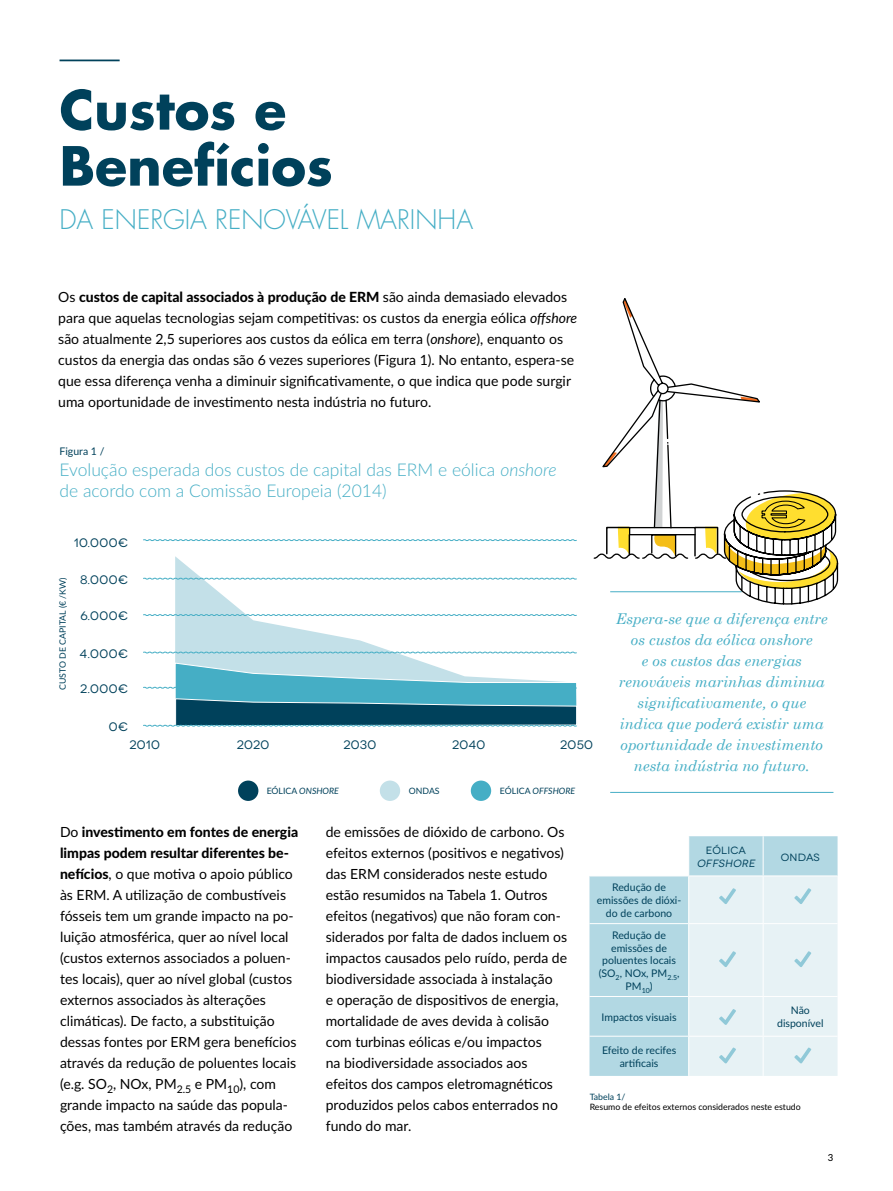
<style>
.page{position:relative;width:893px;height:1191px;background:#fff}
.page>*{position:absolute;margin:0;border:0;box-sizing:border-box;transform-origin:0 0}
.t1{font:700 52.5px/56px "Futura Std";color:#00415b}
.t2{font:300 26.25px "Futura Std";color:#45aec5}
.t3{font:300 17.5px/21px "Lato";color:#45aec5}
.t4{font:italic 14.88px/21px "Century Schoolbook";color:#45aec5;text-align:center}
.t5{font:14px/21px "Lato";color:#000}
.t6{font:12.25px "Novecentowide";letter-spacing:.025em;color:#00415b}
.t7{font:10.5px/12.6px "Lato";color:#00415b;text-align:center}
.t8{font:10.5px "Novecentowide";letter-spacing:.015em;color:#00415b}
.t9{font:italic 10.5px "Novecentowide";color:#00415b}
.t10{font:500 9.62px "Lato";color:#000}
.t11{font:8.75px "Lato";color:#000}
.t12{font:8.75px "Lato";color:#00415b}
.t13{font:italic 8.75px "Lato";color:#00415b}
.s1{font-weight:800}
.s2{font-style:italic}
.s3{font-style:normal}
</style>
<div class="page">
<svg style="left:175px;top:556px;width:402px;height:106px"></svg>
<hr style="left:60px;top:60px;width:60px;height:1px;background:#00415b">
<hr style="left:610px;top:792px;width:223px;height:1px;background:#45aec5">
<svg style="left:143px;top:662px;width:434px;height:65px"></svg>
<svg style="left:143px;top:651px;width:434px;height:2px"></svg>
<svg style="left:143px;top:614px;width:434px;height:2px"></svg>
<svg style="left:143px;top:577px;width:434px;height:3px"></svg>
<svg style="left:143px;top:539px;width:434px;height:2px"></svg>
<div style="left:238px;top:780px;width:20px;height:21px;background:#00415b;border-radius:50%"></div>
<div style="left:380px;top:780px;width:20px;height:21px;background:#c3e0e8;border-radius:50%"></div>
<div style="left:471px;top:780px;width:20px;height:21px;background:#45aec5;border-radius:50%"></div>
<svg style="left:589px;top:836px;width:248px;height:240px;background:#bcdde6"></svg>
<hr style="left:688px;top:836px;width:1px;height:39px;background:#fff">
<hr style="left:763px;top:836px;width:1px;height:39px;background:#fff">
<hr style="left:589px;top:875px;width:100px;height:1px;background:#fff">
<hr style="left:689px;top:875px;width:74px;height:1px;background:#fff">
<hr style="left:688px;top:876px;width:1px;height:47px;background:#fff">
<hr style="left:763px;top:875px;width:74px;height:1px;background:#fff">
<hr style="left:589px;top:923px;width:100px;height:1px;background:#fff">
<hr style="left:688px;top:924px;width:1px;height:72px;background:#fff">
<hr style="left:589px;top:996px;width:100px;height:1px;background:#fff">
<hr style="left:688px;top:997px;width:1px;height:38px;background:#fff">
<hr style="left:589px;top:1035px;width:100px;height:1px;background:#fff">
<hr style="left:688px;top:1036px;width:1px;height:40px;background:#fff">
<div style="left:689px;top:876px;width:148px;height:200px;background:#e7f2f5"></div>
<svg style="left:593px;top:298px;width:246px;height:307px"></svg>
<h1 class="t1" style="left:60px;top:81px;width:275px">Custos e<br>Benefícios</h1>
<h2 class="t2" style="left:60px;top:203px;width:415px">DA ENERGIA RENOVÁVEL MARINHA</h2>
<p class="t5" style="left:58px;top:286px;width:520px">Os <span class="s1">custos de capital associados à produção de ERM</span> são ainda demasiado elevados para que aquelas tecnologias sejam competitivas: os custos da energia eólica <span class="s2">offshore </span>são atualmente 2,5 superiores aos custos da eólica em terra (<span class="s2">onshore</span>), enquanto os custos da energia das ondas são 6 vezes superiores (Figura 1). No entanto, espera-se que essa diferença venha a diminuir significativamente, o que indica que pode surgir uma oportunidade de investimento nesta indústria no futuro.</p>
<p class="t7" style="left:60px;top:444px;width:46px">Figura 1 /</p>
<p class="t3" style="left:60px;top:458px;width:499px">Evolução esperada dos custos de capital das ERM e eólica <span class="s2">onshore </span>de acordo com a Comissão Europeia (2014)</p>
<p class="t6" style="left:74px;top:535px;width:55px">10.000€</p>
<p class="t12" style="left:56px;top:690px;width:114px;rotate:-90deg">CUSTO DE CAPITAL (€ /KW)</p>
<p class="t6" style="left:80px;top:572px;width:49px">8.000€</p>
<p class="t6" style="left:81px;top:609px;width:49px">6.000€</p>
<p class="t6" style="left:80px;top:646px;width:50px">4.000€</p>
<p class="t6" style="left:80px;top:681px;width:49px">2.000€</p>
<p class="t6" style="left:109px;top:719px;width:21px">0€</p>
<p class="t6" style="left:129px;top:738px;width:32px">2010</p>
<p class="t6" style="left:237px;top:738px;width:34px">2020</p>
<p class="t6" style="left:343px;top:738px;width:34px">2030</p>
<p class="t6" style="left:452px;top:738px;width:35px">2040</p>
<p class="t6" style="left:560px;top:738px;width:34px">2050</p>
<p class="t4" style="left:616px;top:607px;width:214px">Espera-se que a diferença entre os custos da eólica onshore<br>e os custos das energias renováveis marinhas diminua significativamente, o que indica que poderá existir uma oportunidade de investimento nesta indústria no futuro.</p>
<p class="t13" style="left:267px;top:785px;width:74px"><span class="s3">EÓLICA</span> ONSHORE</p>
<p class="t12" style="left:409px;top:785px;width:32px">ONDAS</p>
<p class="t13" style="left:500px;top:785px;width:77px"><span class="s3">EÓLICA</span> OFFSHORE</p>
<p class="t5" style="left:60px;top:821px;width:240px">Do <span class="s1">investimento em fontes de energia limpas podem resultar diferentes be&shy;nefícios</span>, o que motiva o apoio público às ERM. A utilização de combustíveis fósseis tem um grande impacto na po&shy;luição atmosférica, quer ao nível local (custos externos associados a poluen&shy;tes locais), quer ao nível global (custos externos associados às alterações climáticas). De facto, a substituição dessas fontes por ERM gera benefícios através da redução de poluentes locais (e.g. SO<sub>2</sub>, NOx, PM<sub>2.5</sub> e PM<sub>10</sub>), com grande impacto na saúde das popula&shy;ções, mas também através da redução</p>
<p class="t5" style="left:326px;top:821px;width:243px">de emissões de dióxido de carbono. Os efeitos externos (positivos e negativos) das ERM considerados neste estudo estão resumidos na Tabela 1. Outros efeitos (negativos) que não foram con&shy;siderados por falta de dados incluem os impactos causados pelo ruído, perda de biodiversidade associada à instalação<br>e operação de dispositivos de energia, mortalidade de aves devida à colisão com turbinas eólicas e/ou impactos<br>na biodiversidade associados aos efeitos dos campos eletromagnéticos produzidos pelos cabos enterrados no fundo do mar.</p>
<p class="t8" style="left:706px;top:844px;width:41px">EÓLICA</p>
<p class="t9" style="left:697px;top:857px;width:62px">OFFSHORE</p>
<p class="t8" style="left:781px;top:850px;width:40px">ONDAS</p>
<p class="t7" style="left:597px;top:881px;width:86px">Redução de emissões de dióxi&shy;do de carbono</p>
<p class="t7" style="left:599px;top:928px;width:82px">Redução de emissões de poluentes locais (SO<sub>2</sub>, NOx, PM<sub>2.5</sub>,<br>PM<sub>10</sub>)</p>
<p class="t7" style="left:602px;top:1010px;width:76px">Impactos visuais</p>
<p class="t7" style="left:777px;top:1003px;width:48px">Não disponível</p>
<p class="t7" style="left:602px;top:1043px;width:76px">Efeito de recifes artificais</p>
<p class="t12" style="left:590px;top:1090px;width:37px">Tabela 1/</p>
<p class="t11" style="left:590px;top:1100px;width:212px">Resumo de efeitos externos considerados neste estudo</p>
<p class="t10" style="left:828px;top:1150px;width:7px">3</p>
</div>
